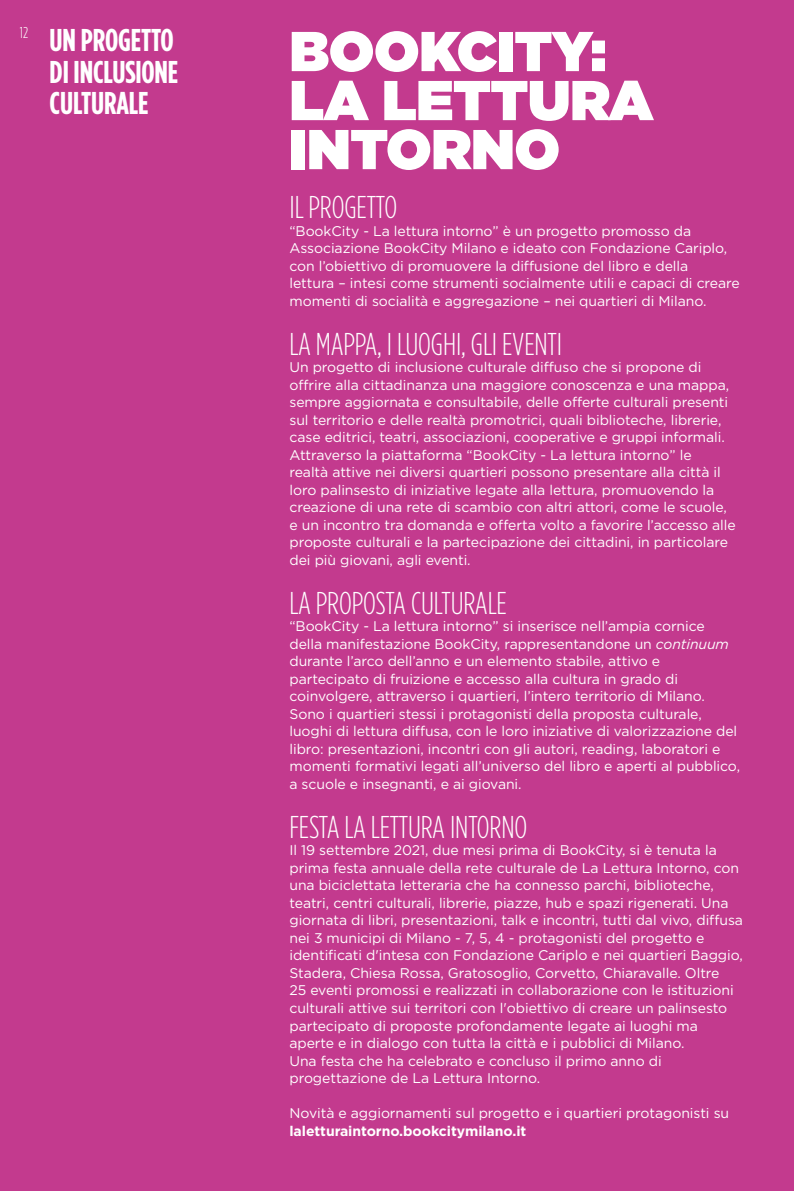
<style>
.page{position:relative;width:794px;height:1191px;background:#c33a8e}
.page>*{position:absolute;margin:0;border:0;box-sizing:border-box;transform-origin:0 0}
.t1{font:900 56px/49px "Gotham";letter-spacing:-.005em;color:#fff}
.t2{font:300 31.5px "Gotham Condensed";letter-spacing:-.005em;color:#fff}
.t3{font:700 31.5px/31.5px "Gotham Condensed";letter-spacing:-.005em;color:#fff}
.t4{font:300 15.75px "Gotham Condensed";color:#fff}
.t5{font:14px/17.5px "Gotham";letter-spacing:-.005em;color:#fff}
.t6{font:700 14px "Gotham";letter-spacing:-.005em;color:#fff}
.s1{font-style:italic}
</style>
<div class="page">
<p class="t4" style="left:20px;top:24px;width:10px">12</p>
<h1 class="t1" style="left:289px;top:25px;width:365px">BOOKCITY:<br>LA LETTURA<br>INTORNO</h1>
<h2 class="t2" style="left:289px;top:191px;width:109px">IL PROGETTO</h2>
<p class="t5" style="left:289px;top:222px;width:452px">“BookCity - La lettura intorno” è un progetto promosso da Associazione BookCity Milano e ideato con Fondazione Cariplo, con l’obiettivo di promuovere la diffusione del libro e della<br>lettura – intesi come strumenti socialmente utili e capaci di creare momenti di socialità e aggregazione – nei quartieri di Milano.</p>
<h2 class="t2" style="left:289px;top:327px;width:274px">LA MAPPA, I LUOGHI, GLI EVENTI</h2>
<p class="t5" style="left:289px;top:358px;width:448px">Un progetto di inclusione culturale diffuso che si propone di offrire alla cittadinanza una maggiore conoscenza e una mappa, sempre aggiornata e consultabile, delle offerte culturali presenti sul territorio e delle realtà promotrici, quali biblioteche, librerie, case editrici, teatri, associazioni, cooperative e gruppi informali.<br>Attraverso la piattaforma “BookCity - La lettura intorno” le<br>realtà attive nei diversi quartieri possono presentare alla città il loro palinsesto di iniziative legate alla lettura, promuovendo la creazione di una rete di scambio con altri attori, come le scuole, e un incontro tra domanda e offerta volto a favorire l’accesso alle proposte culturali e la partecipazione dei cittadini, in particolare dei più giovani, agli eventi.</p>
<h2 class="t2" style="left:289px;top:586px;width:219px">LA PROPOSTA CULTURALE</h2>
<p class="t5" style="left:289px;top:617px;width:452px">“BookCity - La lettura intorno” si inserisce nell’ampia cornice della manifestazione BookCity, rappresentandone un <span class="s1">continuum </span>durante l’arco dell’anno e un elemento stabile, attivo e partecipato di fruizione e accesso alla cultura in grado di coinvolgere, attraverso i quartieri, l’intero territorio di Milano.<br>Sono i quartieri stessi i protagonisti della proposta culturale, luoghi di lettura diffusa, con le loro iniziative di valorizzazione del libro: presentazioni, incontri con gli autori, reading, laboratori e momenti formativi legati all’universo del libro e aperti al pubblico, a scuole e insegnanti, e ai giovani.</p>
<h2 class="t2" style="left:289px;top:810px;width:239px">FESTA LA LETTURA INTORNO</h2>
<p class="t5" style="left:289px;top:841px;width:455px">Il 19 settembre 2021, due mesi prima di BookCity, si è tenuta la prima festa annuale della rete culturale de La Lettura Intorno, con una biciclettata letteraria che ha connesso parchi, biblioteche, teatri, centri culturali, librerie, piazze, hub e spazi rigenerati. Una giornata di libri, presentazioni, talk e incontri, tutti dal vivo, diffusa nei 3 municipi di Milano - 7, 5, 4 - protagonisti del progetto e identificati d'intesa con Fondazione Cariplo e nei quartieri Baggio, Stadera, Chiesa Rossa, Gratosoglio, Corvetto, Chiaravalle. Oltre<br>25 eventi promossi e realizzati in collaborazione con le istituzioni culturali attive sui territori con l'obiettivo di creare un palinsesto partecipato di proposte profondamente legate ai luoghi ma aperte e in dialogo con tutta la città e i pubblici di Milano.<br>Una festa che ha celebrato e concluso il primo anno di progettazione de La Lettura Intorno.</p>
<p class="t5" style="left:289px;top:1104px;width:441px">Novità e aggiornamenti sul progetto e i quartieri protagonisti su</p>
<p class="t6" style="left:289px;top:1122px;width:238px">laletturaintorno.bookcitymilano.it</p>
<h2 class="t3" style="left:50px;top:24px;width:130px">UN PROGETTO<br>DI INCLUSIONE<br>CULTURALE</h2>
</div>
